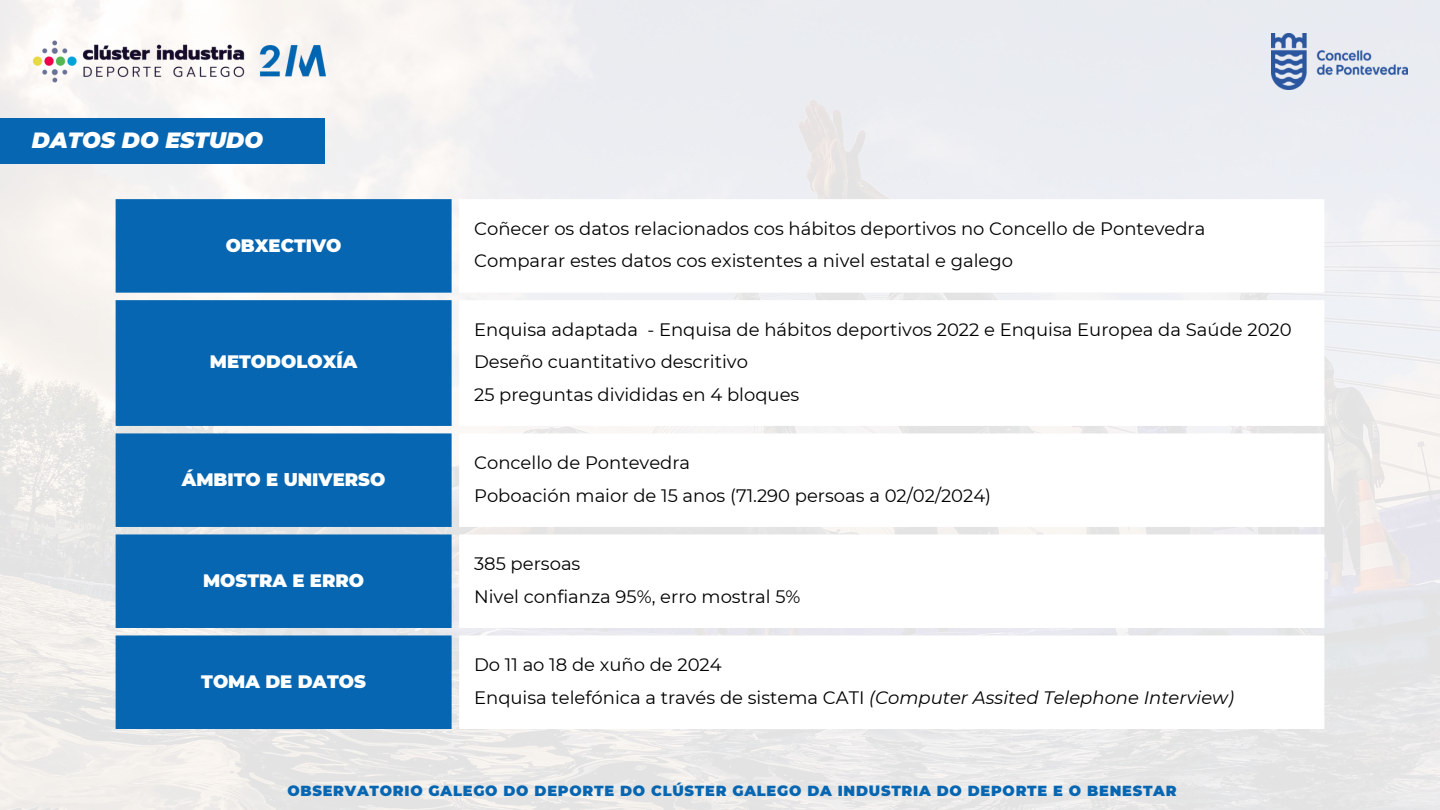
<style>
.page{position:relative;width:1440px;height:810px;background:#fff}
.page>*{position:absolute;margin:0;border:0;box-sizing:border-box;transform-origin:0 0}
.t1{font:italic 900 22px "Montserrat";color:#fff}
.t2{font:18px "Montserrat";color:#000}
.t3{font:900 18px "Montserrat";color:#fff}
.t4{font:900 14.6px "Montserrat";letter-spacing:.05em;color:#0666b1}
.s1{font-style:italic}
</style>
<div class="page">
<img style="left:0;top:0;width:1440px;height:810px">
<img style="left:32px;top:31px;width:293px;height:61px">
<img style="left:1271px;top:34px;width:137px;height:55px">
<div style="left:116px;top:199px;width:336px;height:530px;background:#0666b1"></div>
<svg style="left:459px;top:199px;width:865px;height:530px"></svg>
<div style="left:0;top:119px;width:325px;height:45px;background:#0666b1"></div>
<p class="t1" style="left:32px;top:127px;width:233px">DATOS DO ESTUDO</p>
<p class="t3" style="left:226px;top:234px;width:117px">OBXECTIVO</p>
<h1 class="t3" style="left:210px;top:351px;width:149px">METODOLOXÍA</h1>
<p class="t3" style="left:182px;top:469px;width:205px">ÁMBITO E UNIVERSO</p>
<p class="t3" style="left:203px;top:570px;width:163px">MOSTRA E ERRO</p>
<p class="t3" style="left:201px;top:671px;width:166px">TOMA DE DATOS</p>
<p class="t2" style="left:474px;top:218px;width:733px">Coñecer os datos relacionados cos hábitos deportivos no Concello de Pontevedra</p>
<p class="t2" style="left:474px;top:250px;width:540px">Comparar estes datos cos existentes a nivel estatal e galego</p>
<p class="t2" style="left:474px;top:319px;width:819px">Enquisa adaptada - Enquisa de hábitos deportivos 2022 e Enquisa Europea da Saúde 2020</p>
<p class="t2" style="left:474px;top:351px;width:275px">Deseño cuantitativo descritivo</p>
<p class="t2" style="left:474px;top:383px;width:327px">25 preguntas divididas en 4 bloques</p>
<p class="t2" style="left:474px;top:452px;width:218px">Concello de Pontevedra</p>
<p class="t2" style="left:474px;top:484px;width:519px">Poboación maior de 15 anos (71.290 persoas a 02/02/2024)</p>
<p class="t2" style="left:474px;top:553px;width:108px">385 persoas</p>
<p class="t2" style="left:474px;top:585px;width:328px">Nivel confianza 95%, erro mostral 5%</p>
<p class="t2" style="left:474px;top:654px;width:249px">Do 11 ao 18 de xuño de 2024</p>
<p class="t2" style="left:474px;top:686px;width:761px">Enquisa telefónica a través de sistema CATI <span class="s1">(Computer Assited Telephone Interview)</span></p>
<p class="t4" style="left:287px;top:782px;width:891px">OBSERVATORIO GALEGO DO DEPORTE DO CLÚSTER GALEGO DA INDUSTRIA DO DEPORTE E O BENESTAR</p>
</div>
